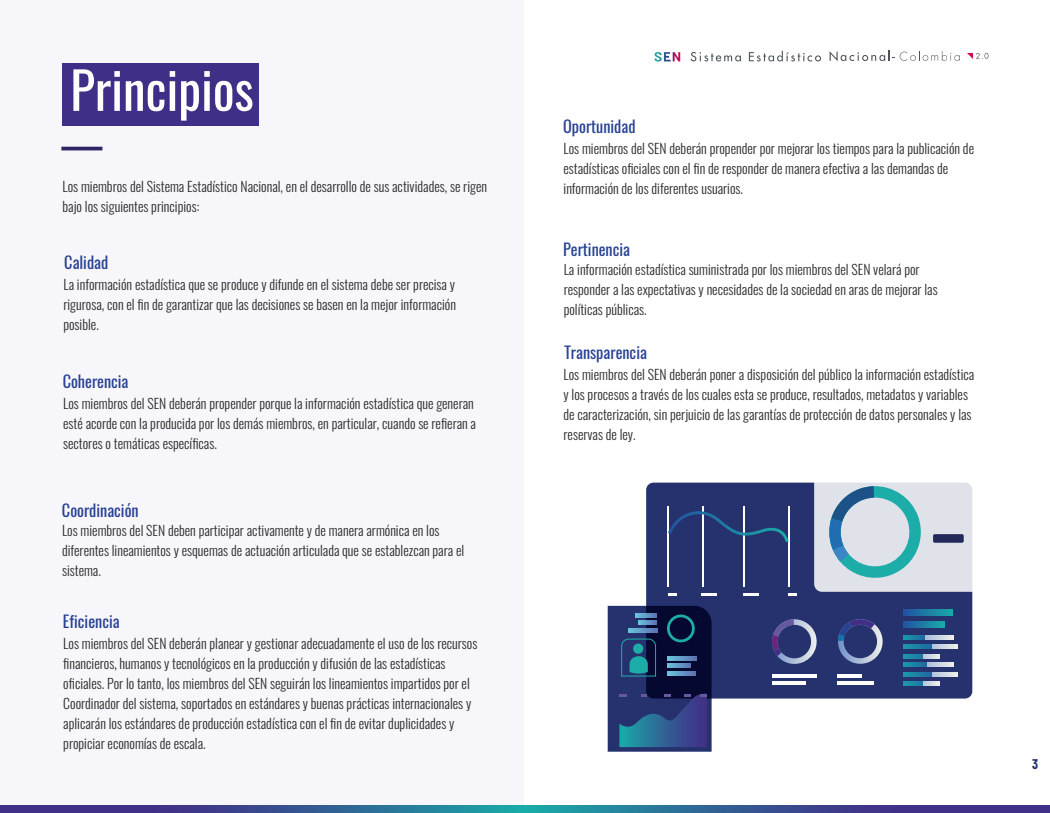
<style>
.page{position:relative;width:1050px;height:813px;background:#fff}
.page>*{position:absolute;margin:0;border:0;box-sizing:border-box;transform-origin:0 0}
.t1{font:51.25px "Oswald";color:#fff}
.t2{font:16.25px "Oswald";color:#284194}
.t3{font:300 13.75px/20px "Oswald";color:#2b2a29}
.t4{font:700 13.75px "Barlow Condensed";color:#26326e}
</style>
<div class="page">
<svg style="left:691px;top:52px;width:50px;height:9px"></svg>
<svg style="left:749px;top:51px;width:72px;height:10px"></svg>
<svg style="left:967px;top:53px;width:22px;height:6px"></svg>
<svg style="left:830px;top:50px;width:130px;height:11px"></svg>
<svg style="left:654px;top:52px;width:26px;height:10px"></svg>
<div style="left:0;top:0;width:524px;height:812px;background:#f7f6fa"></div>
<div style="left:63px;top:63px;width:196px;height:63px;background:#412f87"></div>
<hr style="left:61px;top:147px;width:41px;height:3px;background:#312465">
<div style="left:646px;top:482px;width:326px;height:216px;background:#26326e;border-radius:7px"></div>
<svg style="left:772px;top:619px;width:45px;height:45px"></svg>
<hr style="left:772px;top:674px;width:45px;height:3px;background:#fff">
<hr style="left:772px;top:681px;width:34px;height:4px;background:#fff">
<svg style="left:838px;top:619px;width:45px;height:45px"></svg>
<hr style="left:837px;top:674px;width:25px;height:3px;background:#fff">
<hr style="left:837px;top:681px;width:37px;height:4px;background:#fff">
<svg style="left:814px;top:474px;width:166px;height:117px;fill:#e0e2ea"></svg>
<div style="left:933px;top:534px;width:31px;height:8px;background:#232a59;border-radius:2px"></div>
<svg style="left:828px;top:485px;width:99px;height:96px;background:#a4c9d4"></svg>
<hr style="left:667px;top:506px;width:1px;height:81px;background:#fff">
<hr style="left:703px;top:506px;width:1px;height:81px;background:#fff">
<hr style="left:743px;top:506px;width:1px;height:81px;background:#fff">
<hr style="left:788px;top:506px;width:2px;height:81px;background:#fff">
<svg style="left:668px;top:593px;width:9px;height:2px"></svg>
<svg style="left:743px;top:593px;width:16px;height:2px"></svg>
<svg style="left:701px;top:593px;width:16px;height:2px"></svg>
<svg style="left:788px;top:593px;width:9px;height:2px"></svg>
<svg style="left:668px;top:511px;width:121px;height:31px"></svg>
<svg style="left:927px;top:663px;width:27px;height:3px"></svg>
<svg style="left:932px;top:672px;width:26px;height:4px"></svg>
<svg style="left:922px;top:681px;width:17px;height:4px"></svg>
<svg style="left:904px;top:672px;width:28px;height:4px"></svg>
<svg style="left:904px;top:681px;width:18px;height:4px"></svg>
<svg style="left:924px;top:636px;width:30px;height:3px"></svg>
<svg style="left:932px;top:644px;width:26px;height:4px"></svg>
<svg style="left:922px;top:654px;width:17px;height:4px"></svg>
<svg style="left:904px;top:644px;width:28px;height:4px"></svg>
<svg style="left:904px;top:636px;width:20px;height:3px"></svg>
<svg style="left:904px;top:663px;width:23px;height:3px"></svg>
<svg style="left:904px;top:654px;width:18px;height:4px"></svg>
<svg style="left:904px;top:621px;width:40px;height:6px"></svg>
<svg style="left:904px;top:609px;width:49px;height:6px"></svg>
<svg style="left:608px;top:605px;width:104px;height:146px;background:#213868"></svg>
<svg style="left:0;top:805px;width:1050px;height:7px;background:#345691"></svg>
<h1 class="t1" style="left:70px;top:54px;width:185px">Principios</h1>
<p class="t3" style="left:63px;top:175px;width:426px">Los miembros del Sistema Estadístico Nacional, en el desarrollo de sus actividades, se rigen bajo los siguientes principios:</p>
<p class="t2" style="left:64px;top:251px;width:46px">Calidad</p>
<p class="t3" style="left:63px;top:272px;width:394px;text-align:justify">La información estadística que se produce y difunde en el sistema debe ser precisa y rigurosa, con el fin de garantizar que las decisiones se basen en la mejor información posible.</p>
<p class="t2" style="left:63px;top:370px;width:67px">Coherencia</p>
<p class="t3" style="left:63px;top:392px;width:414px">Los miembros del SEN deberán propender porque la información estadística que generan esté acorde con la producida por los demás miembros, en particular, cuando se refieran a sectores o temáticas específicas.</p>
<p class="t2" style="left:62px;top:499px;width:78px">Coordinación</p>
<p class="t3" style="left:62px;top:519px;width:404px">Los miembros del SEN deben participar activamente y de manera armónica en los diferentes lineamientos y esquemas de actuación articulada que se establezcan para el sistema.</p>
<p class="t2" style="left:63px;top:609px;width:58px">Eficiencia</p>
<p class="t3" style="left:63px;top:631px;width:416px">Los miembros del SEN deberán planear y gestionar adecuadamente el uso de los recursos financieros, humanos y tecnológicos en la producción y difusión de las estadísticas oficiales. Por lo tanto, los miembros del SEN seguirán los lineamientos impartidos por el Coordinador del sistema, soportados en estándares y buenas prácticas internacionales y aplicarán los estándares de producción estadística con el fin de evitar duplicidades y propiciar economías de escala.</p>
<p class="t2" style="left:563px;top:115px;width:74px">Oportunidad</p>
<p class="t3" style="left:564px;top:137px;width:412px">Los miembros del SEN deberán propender por mejorar los tiempos para la publicación de estadísticas oficiales con el fin de responder de manera efectiva a las demandas de información de los diferentes usuarios.</p>
<p class="t2" style="left:563px;top:238px;width:68px">Pertinencia</p>
<p class="t3" style="left:564px;top:258px;width:376px">La información estadística suministrada por los miembros del SEN velará por responder a las expectativas y necesidades de la sociedad en aras de mejorar las políticas públicas.</p>
<p class="t2" style="left:564px;top:341px;width:84px">Transparencia</p>
<p class="t3" style="left:564px;top:362px;width:412px">Los miembros del SEN deberán poner a disposición del público la información estadística y los procesos a través de los cuales esta se produce, resultados, metadatos y variables de caracterización, sin perjuicio de las garantías de protección de datos personales y las reservas de ley.</p>
<p class="t4" style="left:1032px;top:754px;width:7px">3</p>
</div>
